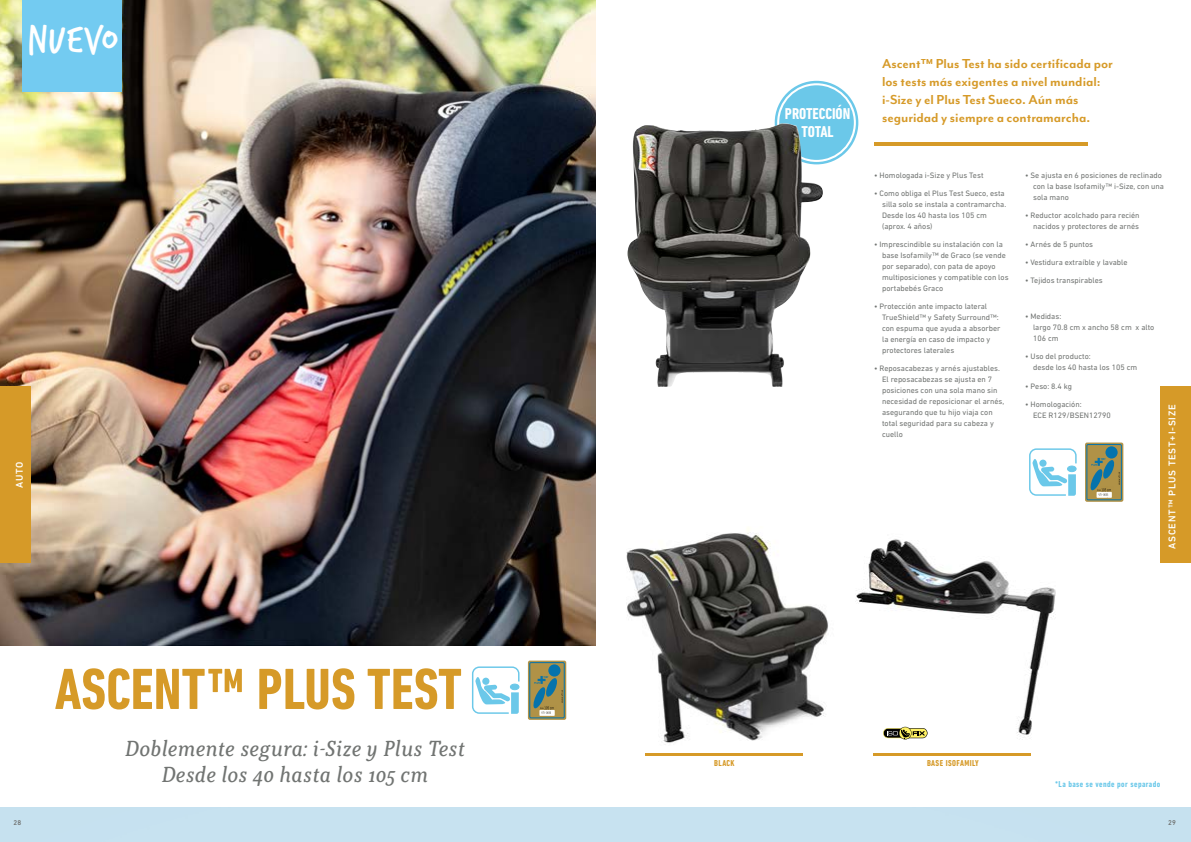
<style>
.page{position:relative;width:1191px;height:842px;background:#fff}
.page>*{position:absolute;margin:0;border:0;box-sizing:border-box;transform-origin:0 0}
.t1{font:700 condensed 59px "DIN Next LT Pro";color:#d69a28}
.t2{font:42px "Verveine";color:#fff}
.t3{font:italic 22px/26.4px "Kopius";color:#717472;text-align:center}
.t4{font:700 condensed 16px/18px "DIN Next LT Pro";color:#fff;text-align:center}
.t5{font:700 15px/18px "Mr Eaves Mod OT";color:#d69a28}
.t6{font:500 10px "DIN Next LT Pro";letter-spacing:.08em;color:#fff}
.t7{font:700 condensed 8.7px "DIN Next LT Pro";letter-spacing:.05em;color:#6bc8e9}
.t8{font:700 condensed 8.7px "DIN Next LT Pro";letter-spacing:.05em;color:#d69a28}
.t9{font:8px/11px "DIN Next LT Pro";color:#717472}
.t10{font:500 7px "DIN Next LT Pro";color:#707271}
</style>
<div class="page">
<img style="left:0;top:0;width:595px;height:645px">
<div style="left:0;top:387px;width:30px;height:176px;background:#d69a28"></div>
<div style="left:23px;top:0;width:99px;height:91px;background:#73cbf1"></div>
<svg style="left:528px;top:661px;width:38px;height:59px"></svg>
<div style="left:529px;top:662px;width:35px;height:56px;border:1px solid #0573ac"></div>
<img style="left:563px;top:687px;width:1px;height:16px">
<div style="left:548px;top:664px;width:12px;height:12px;background:#0573ac;border-radius:50%"></div>
<svg style="left:533px;top:676px;width:30px;height:40px"></svg>
<svg style="left:472px;top:666px;width:48px;height:48px"></svg>
<svg style="left:777px;top:83px;width:79px;height:79px"></svg>
<hr style="left:645px;top:753px;width:158px;height:3px;background:#d69a28">
<div style="left:1160px;top:387px;width:31px;height:176px;background:#d69a28"></div>
<hr style="left:874px;top:142px;width:213px;height:3px;background:#d69a28">
<img style="left:626px;top:528px;width:203px;height:215px">
<img style="left:856px;top:539px;width:200px;height:198px">
<hr style="left:873px;top:753px;width:158px;height:3px;background:#d69a28">
<svg style="left:883px;top:727px;width:44px;height:12px"></svg>
<svg style="left:1085px;top:443px;width:38px;height:59px"></svg>
<div style="left:1086px;top:444px;width:35px;height:56px;border:1px solid #0573ac"></div>
<img style="left:1120px;top:469px;width:1px;height:16px">
<div style="left:1105px;top:446px;width:12px;height:12px;background:#0573ac;border-radius:50%"></div>
<svg style="left:1089px;top:458px;width:31px;height:40px"></svg>
<svg style="left:1029px;top:448px;width:48px;height:48px"></svg>
<img style="left:627px;top:123px;width:197px;height:264px">
<h2 class="t2" style="left:27px;top:10px;width:93px">NUEVO</h2>
<p class="t6" style="left:13px;top:488px;width:28px;rotate:-90deg">AUTO</p>
<p class="t10" style="left:14px;top:818px;width:9px">28</p>
<h1 class="t1" style="left:55px;top:655px;width:408px">ASCENT™ PLUS TEST</h1>
<h3 class="t3" style="left:125px;top:735px;width:341px">Doblemente segura: i-Size y Plus Test<br>Desde los 40 hasta los 105 cm</h3>
<h3 class="t4" style="left:785px;top:104px;width:67px">PROTECCIÓN<br>TOTAL</h3>
<h3 class="t5" style="left:882px;top:55px;width:232px">Ascent™ Plus Test ha sido certificada por los tests más exigentes a nivel mundial: i-Size y el Plus Test Sueco. Aún más seguridad y siempre a contramarcha.</h3>
<p class="t9" style="left:874px;top:170px;width:111px">• Homologada i-Size y Plus Test</p>
<p class="t9" style="left:882px;top:188px;width:126px;text-indent:-8px">• Como obliga el Plus Test Sueco, esta silla solo se instala a contramarcha.<br>Desde los 40 hasta los 105 cm (aprox. 4 años)</p>
<p class="t9" style="left:882px;top:239px;width:128px;text-indent:-8px">• Imprescindible su instalación con la base Isofamily™ de Graco (se vende por separado), con pata de apoyo multiposiciones y compatible con los portabebés Graco</p>
<p class="t9" style="left:882px;top:301px;width:120px;text-indent:-8px">• Protección ante impacto lateral<br>TrueShield™ y Safety Surround™: con espuma que ayuda a absorber la energía en caso de impacto y protectores laterales</p>
<p class="t9" style="left:882px;top:363px;width:124px;text-indent:-8px">• Reposacabezas y arnés ajustables.<br>El reposacabezas se ajusta en 7 posiciones con una sola mano sin necesidad de reposicionar el arnés, asegurando que tu hijo viaja con total seguridad para su cabeza y cuello</p>
<p class="t9" style="left:1033px;top:170px;width:132px;text-indent:-8px">• Se ajusta en 6 posiciones de reclinado con la base Isofamily™ i-Size, con una sola mano</p>
<p class="t9" style="left:1025px;top:210px;width:116px;text-align:right">• Reductor acolchado para recién nacidos y protectores de arnés</p>
<p class="t9" style="left:1025px;top:239px;width:69px">• Arnés de 5 puntos</p>
<p class="t9" style="left:1025px;top:257px;width:104px">• Vestidura extraíble y lavable</p>
<p class="t9" style="left:1025px;top:275px;width:79px">• Tejidos transpirables</p>
<p class="t9" style="left:1033px;top:311px;width:123px;text-indent:-8px">• Medidas:<br>largo 70.8 cm x ancho 58 cm x alto<br>106 cm</p>
<p class="t9" style="left:1033px;top:351px;width:106px;text-indent:-8px">• Uso del producto:<br>desde los 40 hasta los 105 cm</p>
<p class="t9" style="left:1025px;top:380px;width:48px">• Peso: 8.4 kg</p>
<p class="t9" style="left:1033px;top:398px;width:79px;text-indent:-8px">• Homologación:<br>ECE R129/BSEN12790</p>
<p class="t6" style="left:1166px;top:549px;width:146px;rotate:-90deg">ASCENT™ PLUS TEST+I-SIZE</p>
<p class="t8" style="left:714px;top:758px;width:22px">BLACK</p>
<p class="t8" style="left:927px;top:758px;width:53px">BASE ISOFAMILY</p>
<p class="t7" style="left:1055px;top:779px;width:107px">*La base se vende por separado</p>
<p class="t10" style="left:1168px;top:818px;width:9px">29</p>
</div>
